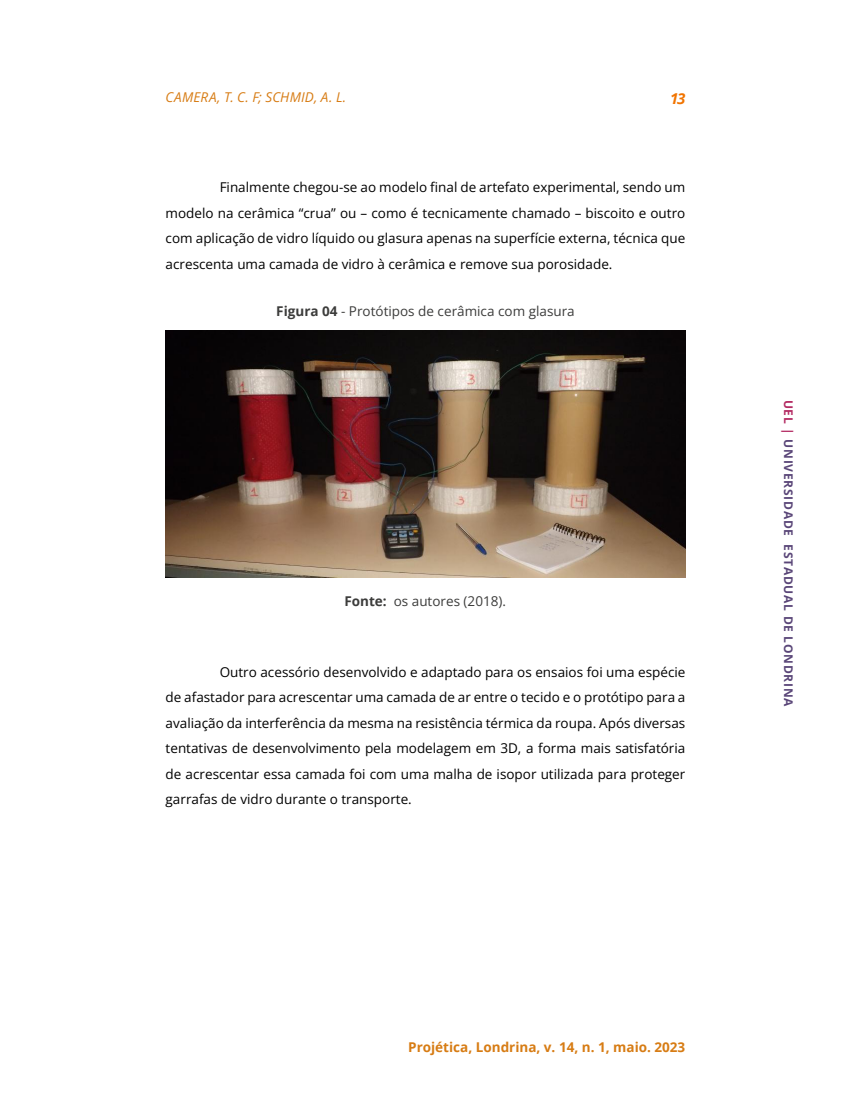
<style>
.page{position:relative;width:851px;height:1106px;background:#fff}
.page>*{position:absolute;margin:0;border:0;box-sizing:border-box;transform-origin:0 0}
.t1{font:italic 700 15px "Open Sans";color:#f17400}
.t2{font:13.5px/25.5px "Open Sans";color:#000;text-align:justify}
.t3{font:13.5px "Open Sans";color:#3c3c3b}
.t4{font:700 13.5px "Open Sans";color:#d77c14}
.t5{font:italic 13.5px "Open Sans";letter-spacing:.01em;color:#d77c14}
.t6{font:700 12px "Open Sans";letter-spacing:.06em;color:#5a4678}
.s1{font-weight:700}
.s2{color:#b42d64}
</style>
<div class="page">
<img style="left:166px;top:330px;width:519px;height:248px">
<p class="t5" style="left:166px;top:88px;width:182px">CAMERA, T. C. F; SCHMID, A. L.</p>
<p class="t1" style="left:670px;top:88px;width:17px">13</p>
<p class="t2" style="left:166px;top:174px;width:521px;text-indent:54px">Finalmente chegou-se ao modelo final de artefato experimental, sendo um modelo na cerâmica “crua” ou – como é tecnicamente chamado – biscoito e outro com aplicação de vidro líquido ou glasura apenas na superfície externa, técnica que acrescenta uma camada de vidro à cerâmica e remove sua porosidade.</p>
<p class="t3" style="left:276px;top:302px;width:300px"><span class="s1">Figura 04</span> - Protótipos de cerâmica com glasura</p>
<p class="t3" style="left:344px;top:591px;width:163px"><span class="s1">Fonte:</span> os autores (2018).</p>
<p class="t2" style="left:166px;top:658px;width:521px;text-indent:54px">Outro acessório desenvolvido e adaptado para os ensaios foi uma espécie de afastador para acrescentar uma camada de ar entre o tecido e o protótipo para a avaliação da interferência da mesma na resistência térmica da roupa. Após diversas tentativas de desenvolvimento pela modelagem em 3D, a forma mais satisfatória de acrescentar essa camada foi com uma malha de isopor utilizada para proteger garrafas de vidro durante o transporte.</p>
<p class="t4" style="left:408px;top:1037px;width:278px">Projética, Londrina, v. 14, n. 1, maio. 2023</p>
<p class="t6" style="left:796px;top:399px;width:308px;rotate:90deg"><span class="s2">UEL |</span> UNIVERSIDADE ESTADUAL DE LONDRINA</p>
</div>
